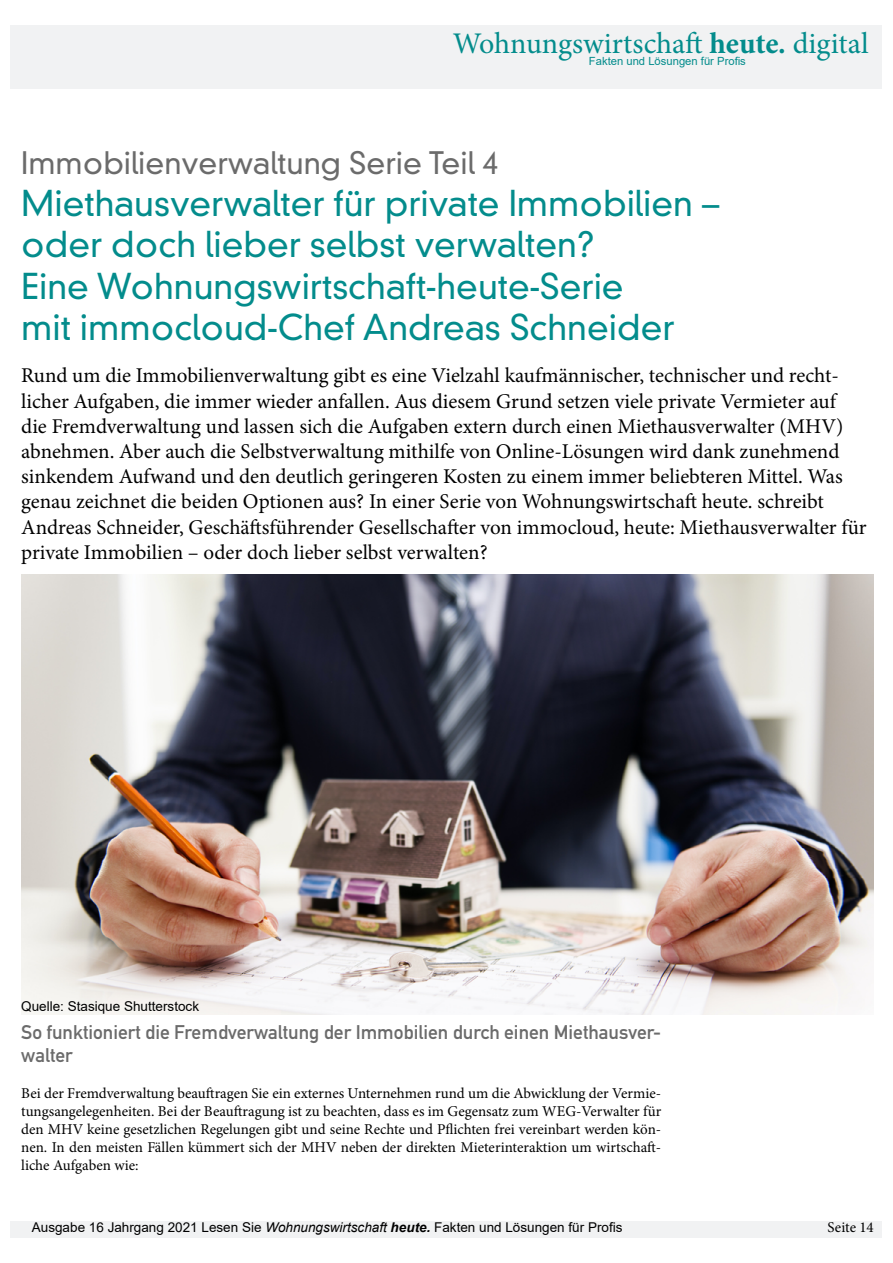
<style>
.page{position:relative;width:893px;height:1263px;background:#fff}
.page>*{position:absolute;margin:0;border:0;box-sizing:border-box;transform-origin:0 0}
.t1{font:300 34.5px/41.4px "DIN Neuzeit Grotesk Std";color:#038c8c}
.t2{font:30px "Minion Pro";color:#038c8c}
.t3{font:300 30px "DIN Neuzeit Grotesk Std";color:#6b6b6b}
.t4{font:21px/25.2px "Minion Pro";color:#000}
.t5{font:19.5px/23.4px "DIN Mittelschrift Std";color:#6b6b6b}
.t6{font:15px/18px "Minion Pro";color:#000;text-align:justify}
.t7{font:13.5px "Arial";color:#000}
.t8{font:11.25px "Arial";color:#038c8c}
.s1{font-weight:700}
.s2{font-style:italic}
.s3{font-weight:700;font-style:italic}
</style>
<div class="page">
<div style="left:11px;top:26px;width:871px;height:63px;background:#f1f2f3"></div>
<div style="left:11px;top:1221px;width:871px;height:16px;background:#f1f2f3"></div>
<img style="left:21px;top:574px;width:853px;height:440px">
<h2 class="t2" style="left:453px;top:23px;width:417px">Wohnungswirtschaft <span class="s1">heute.</span> digital</h2>
<p class="t8" style="left:589px;top:53px;width:158px">Fakten und Lösungen für Profis</p>
<h2 class="t3" style="left:21px;top:145px;width:478px">Immobilienverwaltung Serie Teil 4</h2>
<h1 class="t1" style="left:21px;top:183px;width:699px">Miethausverwalter für private Immobilien – oder doch lieber selbst verwalten?<br>Eine Wohnungswirtschaft-heute-Serie<br>mit immocloud-Chef Andreas Schneider</h1>
<p class="t4" style="left:21px;top:363px;width:847px">Rund um die Immobilienverwaltung gibt es eine Vielzahl kaufmännischer, technischer und recht&shy;licher Aufgaben, die immer wieder anfallen. Aus diesem Grund setzen viele private Vermieter auf<br>die Fremdverwaltung und lassen sich die Aufgaben extern durch einen Miethausverwalter (MHV) abnehmen. Aber auch die Selbstverwaltung mithilfe von Online-Lösungen wird dank zunehmend sinkendem Aufwand und den deutlich geringeren Kosten zu einem immer beliebteren Mittel. Was genau zeichnet die beiden Optionen aus? In einer Serie von Wohnungswirtschaft heute. schreibt Andreas Schneider, Geschäftsführender Gesellschafter von immocloud, heute: Miethausverwalter für private Immobilien – oder doch lieber selbst verwalten?</p>
<p class="t7" style="left:21px;top:997px;width:179px">Quelle: Stasique Shutterstock</p>
<p class="t5" style="left:21px;top:1020px;width:641px">So funktioniert die Fremdverwaltung der Immobilien durch einen Miethausver&shy;walter</p>
<p class="t6" style="left:21px;top:1084px;width:641px">Bei der Fremdverwaltung beauftragen Sie ein externes Unternehmen rund um die Abwicklung der Vermie&shy;tungsangelegenheiten. Bei der Beauftragung ist zu beachten, dass es im Gegensatz zum WEG-Verwalter für den MHV keine gesetzlichen Regelungen gibt und seine Rechte und Pflichten frei vereinbart werden kön&shy;nen. In den meisten Fällen kümmert sich der MHV neben der direkten Mieterinteraktion um wirtschaft&shy;liche Aufgaben wie:</p>
<p class="t7" style="left:32px;top:1218px;width:592px">Ausgabe 16 Jahrgang 2021 Lesen Sie <span class="s2">Wohnungswirtschaft</span> <span class="s3">heute.</span> Fakten und Lösungen für Profis</p>
<p class="t6" style="left:828px;top:1218px;width:48px">Seite 14</p>
</div>
